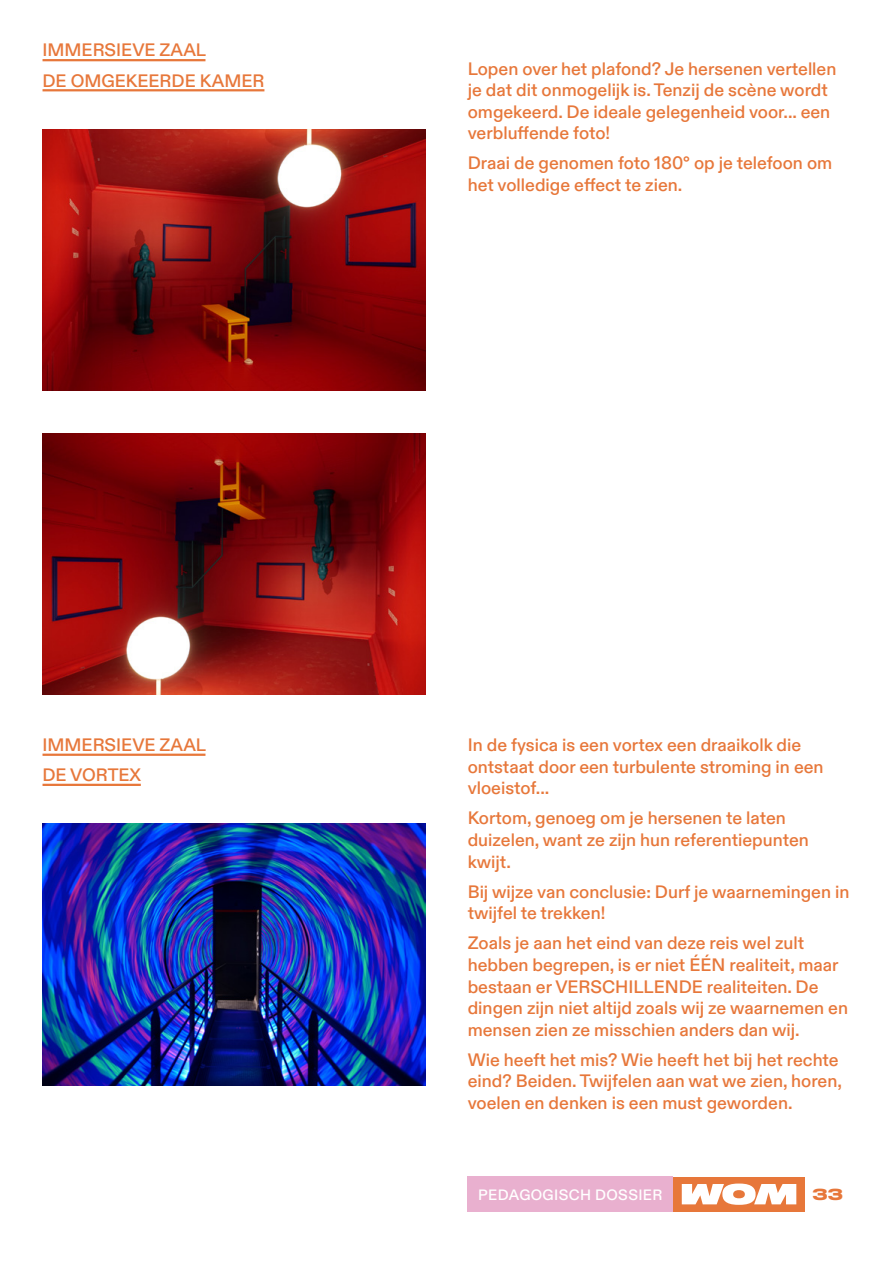
<style>
.page{position:relative;width:893px;height:1263px;background:#fff}
.page>*{position:absolute;margin:0;border:0;box-sizing:border-box;transform-origin:0 0}
.t1{font:500 18px/21.6px "ABC Diatype Medium Unlicensed Trial";color:#e7773a}
.t2{font:500 15px "ABC Diatype Medium Unlicensed Trial";letter-spacing:.025em;color:#fff}
.t3{font:500 expanded 15px "Druk";color:#e7773a}
</style>
<div class="page">
<div style="left:673px;top:1177px;width:132px;height:34px;background:#e7773a"></div>
<svg style="left:682px;top:1183px;width:114px;height:22px"></svg>
<div style="left:468px;top:1177px;width:205px;height:35px;background:#e9b0cf"></div>
<hr style="left:43px;top:754px;width:162px;height:2px;background:#e7773a">
<hr style="left:43px;top:784px;width:98px;height:2px;background:#e7773a">
<hr style="left:43px;top:59px;width:162px;height:2px;background:#e7773a">
<hr style="left:43px;top:89px;width:221px;height:2px;background:#e7773a">
<img style="left:43px;top:129px;width:382px;height:261px">
<img style="left:43px;top:433px;width:382px;height:261px">
<img style="left:43px;top:824px;width:382px;height:261px">
<p class="t1" style="left:43px;top:36px;width:223px;line-height:30.2px">IMMERSIEVE ZAAL<br>DE OMGEKEERDE KAMER</p>
<p class="t1" style="left:468px;top:58px;width:370px">Lopen over het plafond? Je hersenen vertellen je dat dit onmogelijk is. Tenzij de scène wordt omgekeerd. De ideale gelegenheid voor... een verbluffende foto!</p>
<p class="t1" style="left:468px;top:153px;width:366px">Draai de genomen foto 180° op je telefoon om het volledige effect te zien.</p>
<p class="t1" style="left:43px;top:730px;width:165px;line-height:30.2px">IMMERSIEVE ZAAL<br>DE VORTEX</p>
<p class="t1" style="left:468px;top:734px;width:357px">In de fysica is een vortex een draaikolk die ontstaat door een turbulente stroming in een vloeistof...</p>
<p class="t1" style="left:468px;top:808px;width:343px">Kortom, genoeg om je hersenen te laten duizelen, want ze zijn hun referentiepunten kwijt.</p>
<p class="t1" style="left:468px;top:881px;width:383px">Bij wijze van conclusie: Durf je waarnemingen in twijfel te trekken!</p>
<p class="t1" style="left:468px;top:933px;width:382px">Zoals je aan het eind van deze reis wel zult hebben begrepen, is er niet ÉÉN realiteit, maar bestaan er VERSCHILLENDE realiteiten. De dingen zijn niet altijd zoals wij ze waarnemen en mensen zien ze misschien anders dan wij.</p>
<p class="t1" style="left:468px;top:1049px;width:376px">Wie heeft het mis? Wie heeft het bij het rechte eind? Beiden. Twijfelen aan wat we zien, horen, voelen en denken is een must geworden.</p>
<p class="t2" style="left:478px;top:1186px;width:186px">PEDAGOGISCH DOSSIER</p>
<p class="t3" style="left:813px;top:1182px;width:31px">33</p>
</div>
